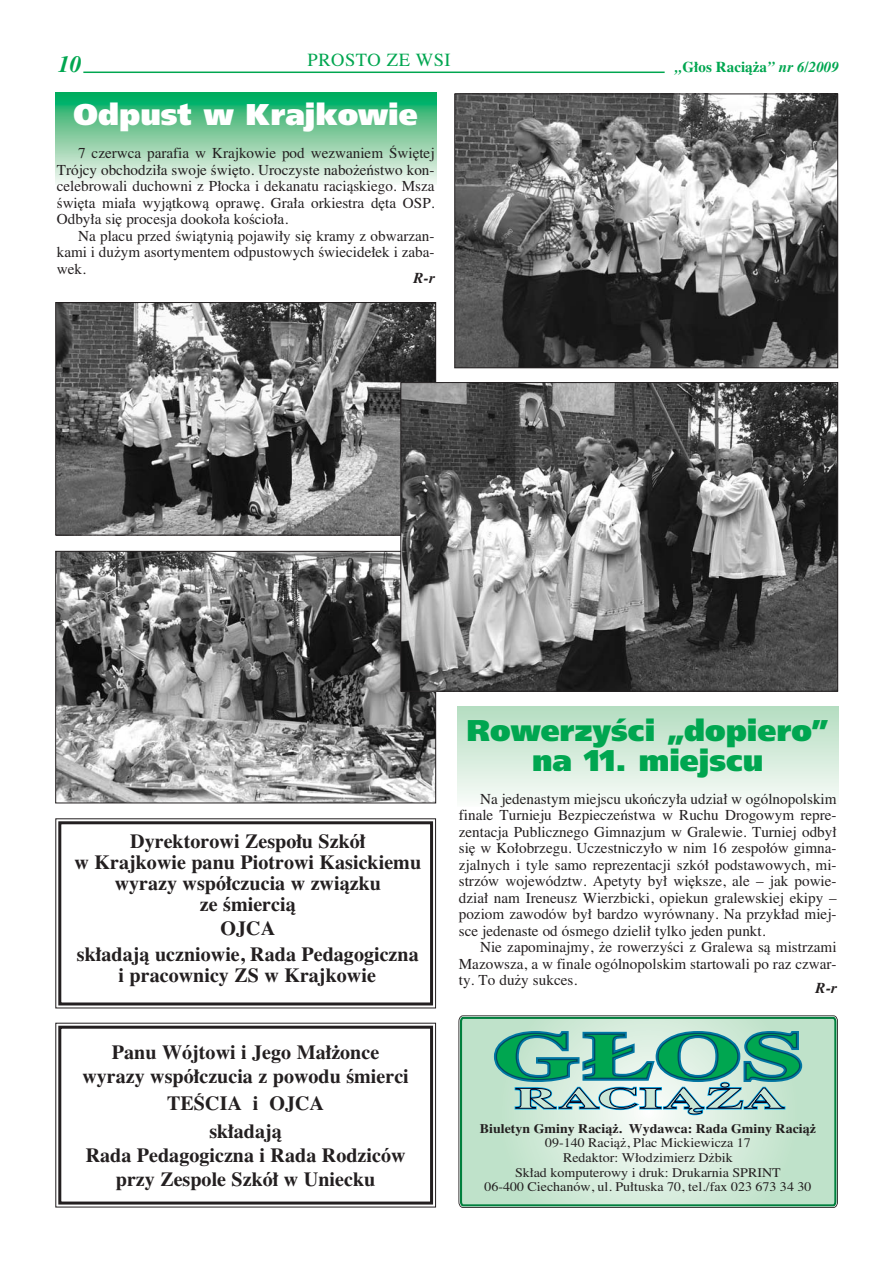
<style>
.page{position:relative;width:893px;height:1263px;background:#fff}
.page>*{position:absolute;margin:0;border:0;box-sizing:border-box;transform-origin:0 0}
.t1{font:900 30px/30px "Pfrutiger Ultra";color:#00a650;text-align:center}
.t2{font:900 30px "Pfrutiger Ultra";color:#fff}
.t3{font:italic 700 21px "Ptimes";color:#00a650}
.t4{font:700 18px/21px "Ptimes";color:#231f20;text-align:center}
.t5{font:16.5px "Ptimes Roman";letter-spacing:.03em;color:#00a650}
.t6{font:13.5px/16.5px "Ptimes Roman";color:#231f20;text-align:justify}
.t7{font:700 13.5px "Ptimes";color:#00a650}
.t8{font:italic 700 13.5px "Ptimes";color:#231f20}
.t9{font:11.7px/14.7px "Ptimes Roman";color:#231f20;text-align:center;scale:1.06 1}
.t10{font:700 11.7px "Ptimes";color:#231f20;scale:1.06 1}
.s1{font-style:italic}
</style>
<div class="page">
<svg style="left:55px;top:93px;width:381px;height:91px;background:#81cfa5"></svg>
<div style="left:457px;top:707px;width:381px;height:100px;background:linear-gradient(to bottom,#b5ddc1,#f9fcf9)"></div>
<hr style="left:83px;top:72px;width:581px;height:1px;background:#00a650">
<svg style="left:459px;top:1016px;width:378px;height:191px;background:#c3e2cd"></svg>
<svg style="left:491px;top:1028px;width:313px;height:89px;background:#83c0b2"></svg>
<div style="left:58px;top:821px;width:375px;height:184px;border:3px solid #231f20"></div>
<div style="left:58px;top:1026px;width:375px;height:179px;border:3px solid #231f20"></div>
<img style="left:456px;top:96px;width:380px;height:270px">
<div style="left:454px;top:94px;width:384px;height:274px;border:1px solid #231f20"></div>
<img style="left:57px;top:553px;width:377px;height:248px">
<div style="left:55px;top:551px;width:381px;height:252px;border:1px solid #231f20"></div>
<img style="left:57px;top:304px;width:377px;height:229px">
<div style="left:55px;top:302px;width:381px;height:233px;border:1px solid #231f20"></div>
<img style="left:402px;top:384px;width:434px;height:306px">
<div style="left:400px;top:382px;width:438px;height:310px;border:1px solid #231f20"></div>
<p class="t5" style="left:307px;top:53px;width:145px">PROSTO ZE WSI</p>
<h2 class="t3" style="left:58px;top:54px;width:25px">10</h2>
<p class="t7" style="left:675px;top:62px;width:165px"><span class="s1">„</span>G∏os Racià˝a<span class="s1">” nr 6/2009</span></p>
<h1 class="t2" style="left:74px;top:102px;width:345px">Odpust w Krajkowie</h1>
<p class="t6" style="left:57px;top:146px;width:379px;text-indent:21px">7 czerwca parafia w Krajkowie pod wezwaniem Âwi´tej Trójcy obchodzi∏a swoje Êwi´to. Uroczyste nabo˝eƒstwo kon&shy;celebrowali duchowni z P∏ocka i dekanatu raciàskiego. Msza Êwi´ta mia∏a wyjàtkowà opraw´. Gra∏a orkiestra d´ta OSP.<br>Odby∏a si´ procesja dooko∏a koÊcio∏a.</p>
<p class="t6" style="left:57px;top:229px;width:379px;text-indent:21px">Na placu przed Êwiàtynià pojawi∏y si´ kramy z obwarzan&shy;kami i du˝ym asortymentem odpustowych Êwiecide∏ek i zaba&shy;wek.</p>
<p class="t8" style="left:413px;top:271px;width:23px">R-r</p>
<h3 class="t4" style="left:74px;top:833px;width:348px">Dyrektorowi Zespo∏u Szkó∏<br>w Krajkowie panu Piotrowi Kasickiemu wyrazy wspó∏czucia w zwiàzku<br>ze Êmiercià</h3>
<h3 class="t4" style="left:77px;top:917px;width:343px;line-height:25.5px">OJCA<br>sk∏adajà uczniowie, Rada Pedagogiczna</h3>
<h3 class="t4" style="left:119px;top:966px;width:259px">i pracownicy ZS w Krajkowie</h3>
<h3 class="t4" style="left:82px;top:1042px;width:328px;line-height:24px">Panu Wójtowi i Jego Ma∏˝once wyrazy wspó∏czucia z powodu Êmierci</h3>
<h3 class="t4" style="left:167px;top:1091px;width:158px;line-height:28.5px">TEÂCIA i OJCA sk∏adajà</h3>
<h3 class="t4" style="left:86px;top:1145px;width:321px;line-height:24px">Rada Pedagogiczna i Rada Rodziców przy Zespole Szkó∏ w Uniecku</h3>
<h1 class="t1" style="left:467px;top:717px;width:363px">RowerzyÊci „dopiero” na 11. miejscu</h1>
<p class="t6" style="left:459px;top:792px;width:379px;text-indent:21px">Na jedenastym miejscu ukoƒczy∏a udzia∏ w ogólnopolskim finale Turnieju Bezpieczeƒstwa w Ruchu Drogowym repre&shy;zentacja Publicznego Gimnazjum w Gralewie. Turniej odby∏ si´ w Ko∏obrzegu. Uczestniczy∏o w nim 16 zespo∏ów gimna&shy;zjalnych i tyle samo reprezentacji szkó∏ podstawowych, mi&shy;strzów województw. Apetyty by∏ wi´ksze, ale – jak powie&shy;dzia∏ nam Ireneusz Wierzbicki, opiekun gralewskiej ekipy – poziom zawodów by∏ bardzo wyrównany. Na przyk∏ad miej&shy;sce jedenaste od ósmego dzieli∏ tylko jeden punkt.</p>
<p class="t6" style="left:459px;top:940px;width:379px;text-indent:21px">Nie zapominajmy, ˝e rowerzyÊci z Gralewa sà mistrzami Mazowsza, a w finale ogólnopolskim startowali po raz czwar&shy;ty. To du˝y sukces.</p>
<p class="t8" style="left:815px;top:981px;width:23px">R-r</p>
<p class="t10" style="left:480px;top:1123px;width:318px">Biuletyn Gminy Racià˝. Wydawca: Rada Gminy Racià˝</p>
<p class="t9" style="left:484px;top:1137px;width:310px">09-140 Racià˝, Plac Mickiewicza 17<br>Redaktor: W∏odzimierz D˝bik<br>Sk∏ad komputerowy i druk: Drukarnia SPRINT<br>06-400 Ciechanów, ul. Pu∏tuska 70, tel./fax 023 673 34 30</p>
</div>
